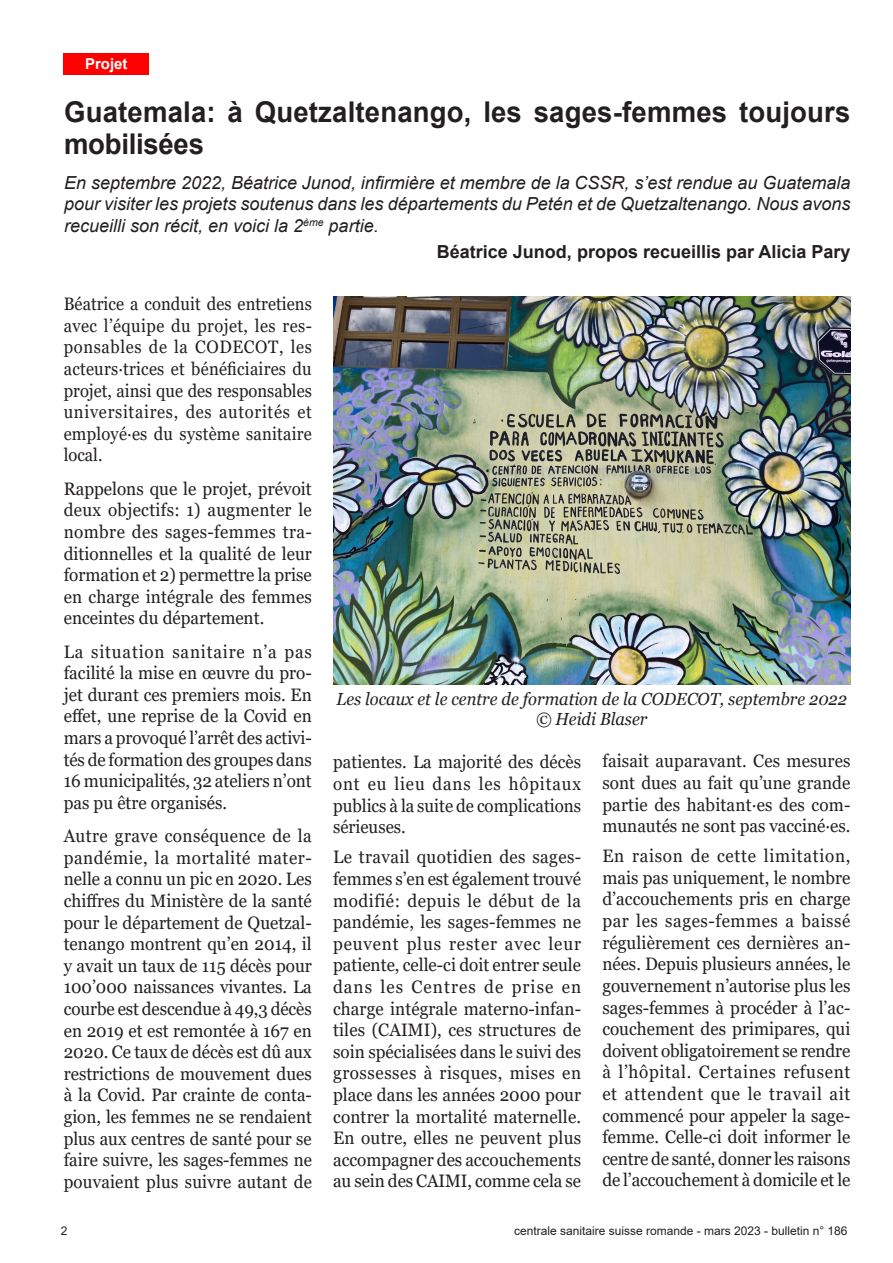
<style>
.page{position:relative;width:893px;height:1263px;background:#fff}
.page>*{position:absolute;margin:0;border:0;box-sizing:border-box;transform-origin:0 0}
.t1{font:700 28.65px/32.4px "Arial";letter-spacing:.005em;color:#231f20;scale:.96 1}
.t2{font:18px/21.6px "Georgia";color:#231f20;text-align:justify;scale:.95 1}
.t3{font:18px/21.6px "Georgia";color:#231f20;text-align:justify;scale:.92 1}
.t4{font:italic 18px/21.6px "Arial";color:#231f20;text-align:justify}
.t5{font:18px/21.6px "Georgia";color:#231f20;text-align:justify;scale:.94 1}
.t6{font:700 18px "Arial";color:#231f20}
.t7{font:italic 17.55px/20.7px "Georgia";color:#231f20;text-align:center;scale:.94 1}
.t8{font:700 15px "Arial";color:#fff}
.t9{font:12px "Arial";color:#231f20}
</style>
<div class="page">
<div style="left:64px;top:53px;width:85px;height:22px;background:#f00"></div>
<img style="left:334px;top:297px;width:516px;height:387px">
<p class="t8" style="left:85px;top:53px;width:44px">Projet</p>
<p class="t1" style="left:64px;top:96px;width:821px">Guatemala: à Quetzaltenango, les sages-femmes toujours mobilisées</p>
<p class="t4" style="left:64px;top:172px;width:788px">En septembre 2022, Béatrice Junod, infirmière et membre de la CSSR, s’est rendue au Guatemala pour visiter les projets soutenus dans les départements du Petén et de Quetzaltenango. Nous avons recueilli son récit, en voici la 2<sup>ème</sup> partie.</p>
<p class="t6" style="left:437px;top:239px;width:415px">Béatrice Junod, propos recueillis par Alicia Pary</p>
<p class="t3" style="left:64px;top:294px;width:271px">Béatrice a conduit des entretiens avec l’équipe du projet, les res&shy;ponsables de la CODECOT, les acteurs·trices et bénéficiaires du projet, ainsi que des responsables universitaires, des autorités et employé·es du système sanitaire local.</p>
<p class="t2" style="left:64px;top:478px;width:263px">Rappelons que le projet, prévoit deux objectifs: 1) augmenter le nombre des sages-femmes tra&shy;ditionnelles et la qualité de leur formation et 2) permettre la prise en charge intégrale des femmes enceintes du département.</p>
<p class="t2" style="left:64px;top:641px;width:263px">La situation sanitaire n’a pas facilité la mise en œuvre du pro&shy;jet durant ces premiers mois. En effet, une reprise de la Covid en mars a provoqué l’arrêt des activi&shy;tés de formation des groupes dans 16 municipalités, 32 ateliers n’ont pas pu être organisés.</p>
<p class="t2" style="left:64px;top:825px;width:263px">Autre grave conséquence de la pandémie, la mortalité mater&shy;nelle a connu un pic en 2020. Les chiffres du Ministère de la santé pour le département de Quetzal&shy;tenango montrent qu’en 2014, il y avait un taux de 115 décès pour 100’000 naissances vivantes. La courbe est descendue à 49,3 décès en 2019 et est remontée à 167 en 2020. Ce taux de décès est dû aux restrictions de mouvement dues à la Covid. Par crainte de conta&shy;gion, les femmes ne se rendaient plus aux centres de santé pour se faire suivre, les sages-femmes ne pouvaient plus suivre autant de</p>
<p class="t7" style="left:336px;top:688px;width:545px">Les locaux et le centre de formation de la CODECOT, septembre 2022 © Heidi Blaser</p>
<p class="t5" style="left:333px;top:752px;width:265px">patientes. La majorité des décès ont eu lieu dans les hôpitaux publics à la suite de complications sérieuses.</p>
<p class="t2" style="left:333px;top:847px;width:263px">Le travail quotidien des sages&shy;femmes s’en est également trouvé modifié: depuis le début de la pandémie, les sages-femmes ne peuvent plus rester avec leur patiente, celle-ci doit entrer seule dans les Centres de prise en charge intégrale materno-infan&shy;tiles (CAIMI), ces structures de soin spécialisées dans le suivi des grossesses à risques, mises en place dans les années 2000 pour contrer la mortalité maternelle.<br>En outre, elles ne peuvent plus accompagner des accouchements au sein des CAIMI, comme cela se</p>
<p class="t2" style="left:602px;top:751px;width:263px">faisait auparavant. Ces mesures sont dues au fait qu’une grande partie des habitant·es des com&shy;munautés ne sont pas vacciné·es.</p>
<p class="t2" style="left:602px;top:846px;width:263px">En raison de cette limitation, mais pas uniquement, le nombre d’accouchements pris en charge par les sages-femmes a baissé régulièrement ces dernières an&shy;nées. Depuis plusieurs années, le gouvernement n’autorise plus les sages-femmes à procéder à l’ac&shy;couchement des primipares, qui doivent obligatoirement se rendre à l’hôpital. Certaines refusent et attendent que le travail ait commencé pour appeler la sage&shy;femme. Celle-ci doit informer le centre de santé, donner les raisons de l’accouchement à domicile et le</p>
<p class="t9" style="left:61px;top:1222px;width:8px">2</p>
<p class="t9" style="left:514px;top:1222px;width:335px">centrale sanitaire suisse romande - mars 2023 - bulletin n° 186</p>
</div>
